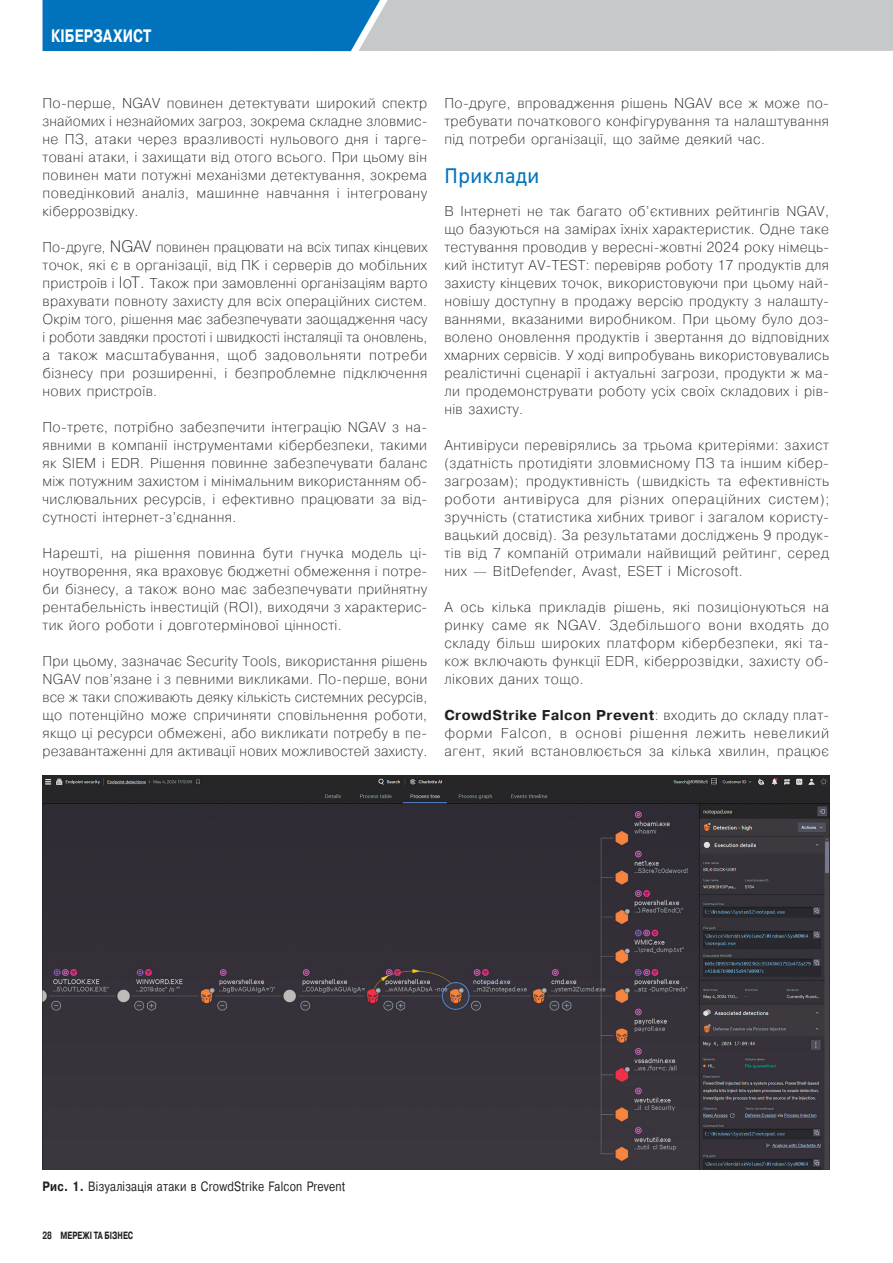
<style>
.page{position:relative;width:893px;height:1263px;background:#fff}
.page>*{position:absolute;margin:0;border:0;box-sizing:border-box;transform-origin:0 0}
.t1{font:21px "Free Set";letter-spacing:.035em;color:#0073bc;scale:.9 1}
.t2{font:700 18px "Pragmatica";color:#fff;scale:.75 1}
.t3{font:200 14.25px/18px "Pragmatica";letter-spacing:.025em;color:#231f20;text-align:justify}
.t4{font:13.5px "Pragmatica";letter-spacing:.025em;color:#231f20;scale:.8 1}
.t5{font:700 10.5px "Pragmatica";color:#231f20;scale:.7 1}
.s1{font-size:16.5px}
.s2{font-weight:700}
</style>
<div class="page">
<svg style="left:43px;top:0;width:850px;height:51px"></svg>
<img style="left:43px;top:775px;width:786px;height:394px">
<p class="t2" style="left:51px;top:24px;width:25px">Кіберза</p>
<p class="t2" style="left:113px;top:24px;width:40px">хист</p>
<p class="t3" style="left:43px;top:94px;width:386px">По-перше, NGAV повинен детектувати широкий спектр знайомих і незнайомих загроз, зокрема складне зловмис&shy;не ПЗ, атаки через вразливості нульового дня і тарге&shy;товані атаки, і захищати від отого всього. При цьому він повинен мати потужні механізми детектування, зокрема поведінковий аналіз, машинне навчання і інтегровану кіберрозвідку.</p>
<p class="t3" style="left:43px;top:238px;width:387px">По-друге, <span class="s1">NGAV</span> повинен працювати на всіх типах кінцевих точок, які є в організації, від ПК і серверів до мобільних пристроїв і <span class="s1">IoT.</span> Також при замовленні організаціям варто врахувати повноту захисту для всіх операційних систем.<br>Окрім того, рішення має забезпечувати заощадження часу і роботи завдяки простоті і швидкості інсталяції та оновлень, а також масштабування, щоб задовольняти потреби бізнесу при розширенні, і безпроблемне підключення нових пристроїв.</p>
<p class="t3" style="left:43px;top:418px;width:386px">По-третє, потрібно забезпечити інтеграцію NGAV з на&shy;явними в компанії інструментами кібербезпеки, такими як SIEM і EDR. Рішення повинне забезпечувати баланс між потужним захистом і мінімальним використанням об&shy;числювальних ресурсів, і ефективно працювати за від&shy;сутності інтернет-з’єднання.</p>
<p class="t3" style="left:43px;top:544px;width:386px">Нарешті, на рішення повинна бути гнучка модель ці&shy;ноутворення, яка враховує бюджетні обмеження і потре&shy;би бізнесу, а також воно має забезпечувати прийнятну рентабельність інвестицій (ROI), виходячи з характерис&shy;тик його роботи і довготермінової цінності.</p>
<p class="t3" style="left:43px;top:652px;width:386px">При цьому, зазначає Security Tools, використання рішень NGAV пов’язане і з певними викликами. По-перше, вони все ж таки споживають деяку кількість системних ресурсів, що потенційно може спричиняти сповільнення роботи, якщо ці ресурси обмежені, або викликати потребу в пе&shy;резавантаженні для активації нових можливостей захисту.</p>
<p class="t3" style="left:444px;top:94px;width:386px">По-друге, впровадження рішень NGAV все ж може по&shy;требувати початкового конфігурування та налаштування під потреби організації, що займе деякий час.</p>
<h1 class="t1" style="left:444px;top:164px;width:107px">Приклади</h1>
<p class="t3" style="left:444px;top:202px;width:386px">В Інтернеті не так багато об’єктивних рейтингів NGAV, що базуються на замірах їхніх характеристик. Одне таке тестування проводив у вересні-жовтні 2024 року німець&shy;кий інститут AV‑TEST: перевіряв роботу 17 продуктів для захисту кінцевих точок, використовуючи при цьому най&shy;новішу доступну в продажу версію продукту з налашту&shy;ваннями, вказаними виробником. При цьому було доз&shy;волено оновлення продуктів і звертання до відповідних хмарних сервісів. У ході випробувань використовувались реалістичні сценарії і актуальні загрози, продукти ж ма&shy;ли продемонструвати роботу усіх своїх складових і рів&shy;нів захисту.</p>
<p class="t3" style="left:444px;top:436px;width:386px">Антивіруси перевірялись за трьома критеріями: захист (здатність протидіяти зловмисному ПЗ та іншим кібер&shy;загрозам); продуктивність (швидкість та ефективність роботи антивіруса для різних операційних систем); зручність (статистика хибних тривог і загалом користу&shy;вацький досвід). За результатами досліджень 9 продук&shy;тів від 7 компаній отримали найвищий рейтинг, серед них — BitDefender, Avast, ESET і Microsoft.</p>
<p class="t3" style="left:444px;top:598px;width:386px">А ось кілька прикладів рішень, які позиціонуються на ринку саме як NGAV. Здебільшого вони входять до складу більш широких платформ кібербезпеки, які та&shy;кож включають функції EDR, кіберрозвідки, захисту об&shy;лікових даних тощо.</p>
<p class="t3" style="left:444px;top:706px;width:386px"><span class="s2">CrowdStrike Falcon Prevent</span>: входить до складу плат&shy;форми Falcon, в основі рішення лежить невеликий агент, який встановлюється за кілька хвилин, працює</p>
<p class="t4" style="left:43px;top:1178px;width:380px"><span class="s2">Рис. 1.</span> Візуалізація атаки в CrowdStrike Falcon Prevent</p>
<p class="t5" style="left:43px;top:1228px;width:131px">28 МЕРЕЖІ ТА БІЗНЕС</p>
</div>
